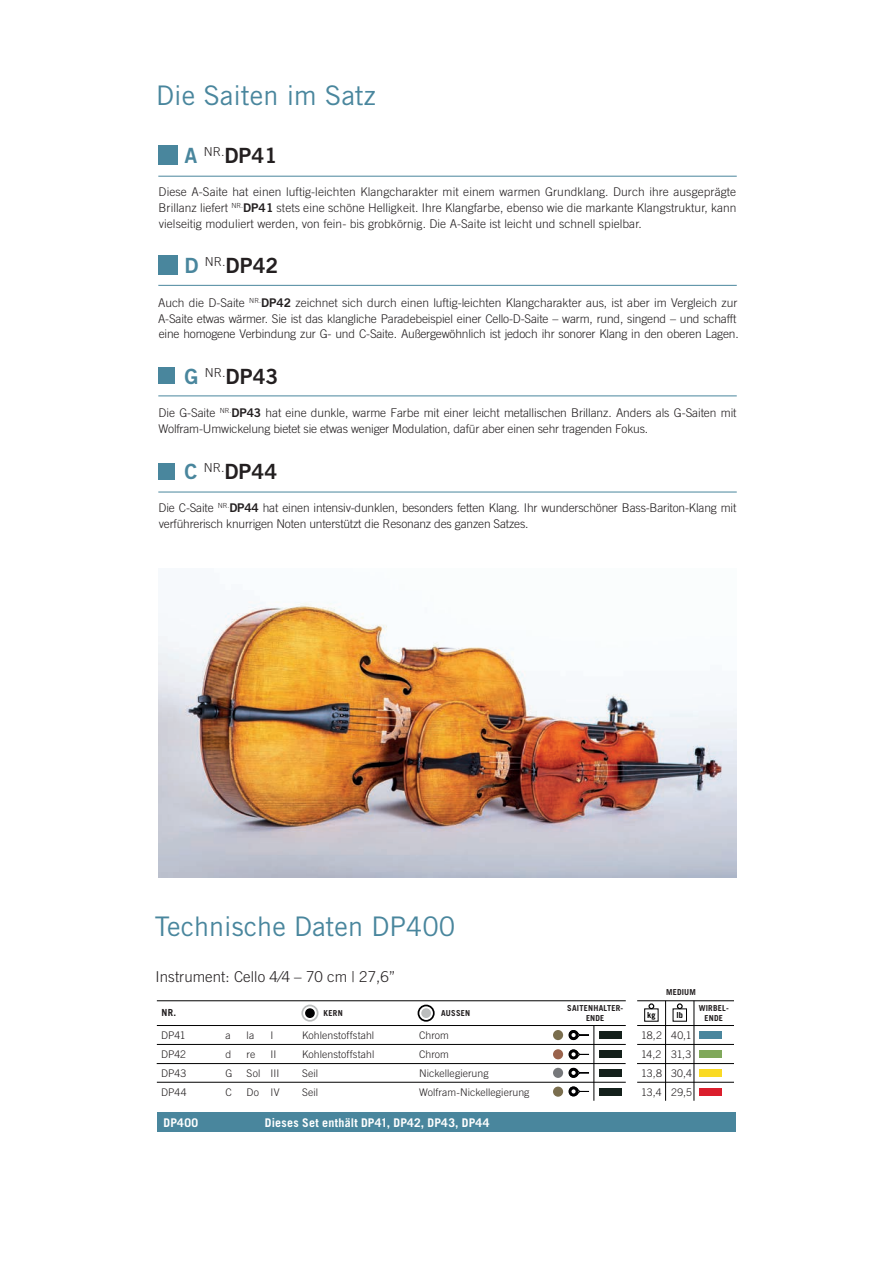
<style>
.page{position:relative;width:893px;height:1263px;background:#fff}
.page>*{position:absolute;margin:0;border:0;box-sizing:border-box;transform-origin:0 0}
.t1{font:27px "Trade Gothic";color:#49869d}
.t2{font:21px "Trade Gothic Bold Two";letter-spacing:.005em;color:#231f20}
.t3{font:300 15px "Trade Gothic";letter-spacing:.005em;color:#231f20}
.t4{font:300 12px/15.6px "Trade Gothic";letter-spacing:-.015em;color:#231f20}
.t5{font:700 12px "Trade Gothic LT Std";letter-spacing:.015em;color:#fff}
.t6{font:300 10.5px "Trade Gothic LT Std";letter-spacing:.005em;color:#231f20}
.t7{font:700 9.75px "Trade Gothic LT Std";color:#231f20}
.t8{font:700 8.25px/9.8px "Trade Gothic LT Std";letter-spacing:.025em;color:#231f20;text-align:center}
.t9{font:700 8.25px "Trade Gothic LT Std";color:#000001}
.s1{color:#49869d}
.s2{font-family:"Trade Gothic Bold Two";font-weight:400}
</style>
<div class="page">
<div style="left:158px;top:146px;width:19px;height:19px;background:#49869d"></div>
<div style="left:158px;top:256px;width:19px;height:19px;background:#49869d"></div>
<div style="left:158px;top:367px;width:17px;height:17px;background:#49869d"></div>
<div style="left:158px;top:463px;width:17px;height:17px;background:#49869d"></div>
<hr style="left:158px;top:176px;width:579px;height:1px;background:#49869d">
<hr style="left:158px;top:285px;width:579px;height:1px;background:#49869d">
<hr style="left:158px;top:396px;width:579px;height:1px;background:#49869d">
<hr style="left:158px;top:492px;width:579px;height:1px;background:#49869d">
<hr style="left:157px;top:1000px;width:469px;height:1px;background:#000001">
<hr style="left:157px;top:1025px;width:469px;height:1px;background:#000001">
<hr style="left:157px;top:1044px;width:469px;height:1px;background:#000001">
<hr style="left:157px;top:1063px;width:469px;height:1px;background:#000001">
<hr style="left:157px;top:1082px;width:469px;height:1px;background:#000001">
<hr style="left:637px;top:1000px;width:97px;height:1px;background:#000001">
<hr style="left:637px;top:1025px;width:97px;height:1px;background:#000001">
<hr style="left:637px;top:1044px;width:97px;height:1px;background:#000001">
<hr style="left:637px;top:1063px;width:97px;height:1px;background:#000001">
<hr style="left:637px;top:1082px;width:97px;height:1px;background:#000001">
<div style="left:418px;top:1004px;width:17px;height:18px;border:2px solid #000001;border-radius:50%"></div>
<div style="left:301px;top:1004px;width:17px;height:18px;border:2px solid #bbbdbd;border-radius:50%"></div>
<div style="left:421px;top:1008px;width:10px;height:10px;background:#bbbdbd;border-radius:50%"></div>
<div style="left:305px;top:1008px;width:10px;height:10px;background:#000001;border-radius:50%"></div>
<hr style="left:594px;top:1025px;width:1px;height:76px;background:#000001">
<svg style="left:648px;top:1003px;width:6px;height:6px"></svg>
<div style="left:673px;top:1008px;width:14px;height:14px;border:1px solid #000001"></div>
<svg style="left:677px;top:1003px;width:6px;height:6px"></svg>
<hr style="left:665px;top:1001px;width:1px;height:100px;background:#000001">
<hr style="left:694px;top:1001px;width:1px;height:100px;background:#000001">
<div style="left:699px;top:1031px;width:8px;height:8px;background:#49869d"></div>
<div style="left:707px;top:1031px;width:7px;height:8px;background:#49869d"></div>
<div style="left:714px;top:1031px;width:8px;height:8px;background:#49869d"></div>
<div style="left:699px;top:1050px;width:8px;height:8px;background:#80a85b"></div>
<div style="left:707px;top:1050px;width:7px;height:8px;background:#80a85b"></div>
<div style="left:714px;top:1050px;width:8px;height:8px;background:#80a85b"></div>
<div style="left:699px;top:1069px;width:8px;height:8px;background:#fada24"></div>
<div style="left:707px;top:1069px;width:7px;height:8px;background:#fada24"></div>
<div style="left:714px;top:1069px;width:8px;height:8px;background:#fada24"></div>
<div style="left:699px;top:1088px;width:8px;height:7px;background:#db1e2c"></div>
<div style="left:707px;top:1088px;width:7px;height:7px;background:#db1e2c"></div>
<div style="left:714px;top:1088px;width:8px;height:7px;background:#db1e2c"></div>
<div style="left:599px;top:1031px;width:8px;height:8px;background:#14201b"></div>
<div style="left:607px;top:1031px;width:7px;height:8px;background:#14201b"></div>
<div style="left:614px;top:1031px;width:8px;height:8px;background:#14201b"></div>
<div style="left:599px;top:1050px;width:8px;height:8px;background:#14201b"></div>
<div style="left:607px;top:1050px;width:7px;height:8px;background:#14201b"></div>
<div style="left:614px;top:1050px;width:8px;height:8px;background:#14201b"></div>
<div style="left:599px;top:1069px;width:8px;height:8px;background:#14201b"></div>
<div style="left:607px;top:1069px;width:7px;height:8px;background:#14201b"></div>
<div style="left:614px;top:1069px;width:8px;height:8px;background:#14201b"></div>
<div style="left:599px;top:1088px;width:8px;height:7px;background:#14201b"></div>
<div style="left:607px;top:1088px;width:7px;height:7px;background:#14201b"></div>
<div style="left:614px;top:1088px;width:8px;height:7px;background:#14201b"></div>
<div style="left:568px;top:1068px;width:11px;height:10px;border:3px solid #000001;border-radius:50%"></div>
<div style="left:553px;top:1030px;width:10px;height:10px;background:#7a6e4e;border-radius:50%"></div>
<div style="left:553px;top:1049px;width:10px;height:10px;background:#9a634c;border-radius:50%"></div>
<div style="left:553px;top:1068px;width:10px;height:10px;background:#76787b;border-radius:50%"></div>
<div style="left:553px;top:1086px;width:10px;height:11px;background:#7a6e4e;border-radius:50%"></div>
<div style="left:569px;top:1068px;width:12px;height:9px;border:1px solid #000001;border-radius:4px"></div>
<div style="left:568px;top:1086px;width:11px;height:10px;border:3px solid #000001;border-radius:50%"></div>
<div style="left:569px;top:1087px;width:12px;height:9px;border:1px solid #000001;border-radius:4px"></div>
<div style="left:568px;top:1049px;width:11px;height:10px;border:3px solid #000001;border-radius:50%"></div>
<div style="left:569px;top:1050px;width:12px;height:9px;border:1px solid #000001;border-radius:4px"></div>
<div style="left:568px;top:1030px;width:11px;height:10px;border:3px solid #000001;border-radius:50%"></div>
<div style="left:569px;top:1030px;width:12px;height:10px;border:1px solid #000001;border-radius:4px"></div>
<div style="left:157px;top:1113px;width:578px;height:19px;background:#49869d"></div>
<img style="left:158px;top:602px;width:579px;height:276px">
<h1 class="t1" style="left:156px;top:79px;width:221px">Die Saiten im Satz</h1>
<h2 class="t2" style="left:184px;top:142px;width:94px"><span class="s1">A</span> <sup>NR.</sup>DP41</h2>
<p class="t4" style="left:159px;top:184px;width:579px;text-align:justify">Diese A-Saite hat einen luftig-leichten Klangcharakter mit einem warmen Grundklang. Durch ihre ausgeprägte Brillanz liefert <sup>NR.</sup><span class="s2">DP41</span> stets eine schöne Helligkeit. Ihre Klangfarbe, ebenso wie die markante Klangstruktur, kann vielseitig moduliert werden, von fein- bis grobkörnig. Die A-Saite ist leicht und schnell spielbar.</p>
<h2 class="t2" style="left:184px;top:253px;width:96px"><span class="s1">D</span> <sup>NR.</sup>DP42</h2>
<p class="t4" style="left:158px;top:295px;width:582px">Auch die D-Saite <sup>NR.</sup><span class="s2">DP42</span> zeichnet sich durch einen luftig-leichten Klangcharakter aus, ist aber im Vergleich zur<br>A-Saite etwas wärmer. Sie ist das klangliche Paradebeispiel einer Cello-D-Saite – warm, rund, singend – und schafft eine homogene Verbindung zur G- und C-Saite. Außergewöhnlich ist jedoch ihr sonorer Klang in den oberen Lagen.</p>
<h2 class="t2" style="left:184px;top:363px;width:96px"><span class="s1">G</span> <sup>NR.</sup>DP43</h2>
<p class="t4" style="left:159px;top:405px;width:579px">Die G-Saite <sup>NR.</sup><span class="s2">DP43</span> hat eine dunkle, warme Farbe mit einer leicht metallischen Brillanz. Anders als G-Saiten mit<br>Wolfram-Umwickelung bietet sie etwas weniger Modulation, dafür aber einen sehr tragenden Fokus.</p>
<h2 class="t2" style="left:184px;top:458px;width:94px"><span class="s1">C</span> <sup>NR.</sup>DP44</h2>
<p class="t4" style="left:159px;top:500px;width:579px">Die C-Saite <sup>NR.</sup><span class="s2">DP44</span> hat einen intensiv-dunklen, besonders fetten Klang. Ihr wunderschöner Bass-Bariton-Klang mit verführerisch knurrigen Noten unterstützt die Resonanz des ganzen Satzes.</p>
<h1 class="t1" style="left:155px;top:910px;width:302px">Technische Daten DP400</h1>
<p class="t3" style="left:156px;top:967px;width:241px">Instrument: Cello 4 ⁄4 – 70 cm | 27,6”</p>
<p class="t8" style="left:666px;top:987px;width:31px">MEDIUM</p>
<p class="t8" style="left:567px;top:1003px;width:58px">SAITENHALTER-<br>ENDE</p>
<p class="t8" style="left:699px;top:1003px;width:32px">WIRBEL-<br>ENDE</p>
<p class="t7" style="left:162px;top:1007px;width:16px">NR.</p>
<p class="t6" style="left:161px;top:1029px;width:26px">DP41</p>
<p class="t6" style="left:226px;top:1029px;width:7px">a</p>
<p class="t6" style="left:247px;top:1029px;width:9px">la</p>
<p class="t6" style="left:271px;top:1029px;width:4px">I</p>
<p class="t6" style="left:302px;top:1029px;width:74px">Kohlenstoffstahl</p>
<p class="t6" style="left:419px;top:1029px;width:31px">Chrom</p>
<p class="t6" style="left:641px;top:1029px;width:52px">18,2 40,1</p>
<p class="t6" style="left:161px;top:1048px;width:27px">DP42</p>
<p class="t6" style="left:226px;top:1048px;width:7px">d</p>
<p class="t6" style="left:247px;top:1048px;width:10px">re</p>
<p class="t6" style="left:271px;top:1048px;width:7px">II</p>
<p class="t6" style="left:302px;top:1048px;width:74px">Kohlenstoffstahl</p>
<p class="t6" style="left:419px;top:1048px;width:31px">Chrom</p>
<p class="t6" style="left:641px;top:1048px;width:52px">14,2 31,3</p>
<p class="t6" style="left:161px;top:1067px;width:27px">DP43</p>
<p class="t6" style="left:226px;top:1067px;width:9px">G</p>
<p class="t6" style="left:247px;top:1067px;width:34px">Sol III</p>
<p class="t6" style="left:302px;top:1067px;width:17px">Seil</p>
<p class="t6" style="left:419px;top:1067px;width:71px">Nickellegierung</p>
<p class="t6" style="left:641px;top:1067px;width:52px">13,8 30,4</p>
<p class="t6" style="left:161px;top:1085px;width:27px">DP44</p>
<p class="t6" style="left:226px;top:1085px;width:8px">C</p>
<p class="t6" style="left:247px;top:1085px;width:34px">Do IV</p>
<p class="t6" style="left:302px;top:1085px;width:17px">Seil</p>
<p class="t6" style="left:419px;top:1085px;width:112px">Wolfram-Nickellegierung</p>
<p class="t6" style="left:641px;top:1085px;width:52px">13,4 29,5</p>
<p class="t5" style="left:164px;top:1115px;width:36px">DP400</p>
<p class="t5" style="left:265px;top:1115px;width:226px">Dieses Set enthält DP41, DP42, DP43, DP44</p>
<p class="t8" style="left:324px;top:1008px;width:21px">KERN</p>
<p class="t8" style="left:441px;top:1008px;width:30px">AUSSEN</p>
<p class="t9" style="left:647px;top:1010px;width:10px">kg</p>
<p class="t9" style="left:676px;top:1010px;width:8px">lb</p>
</div>
